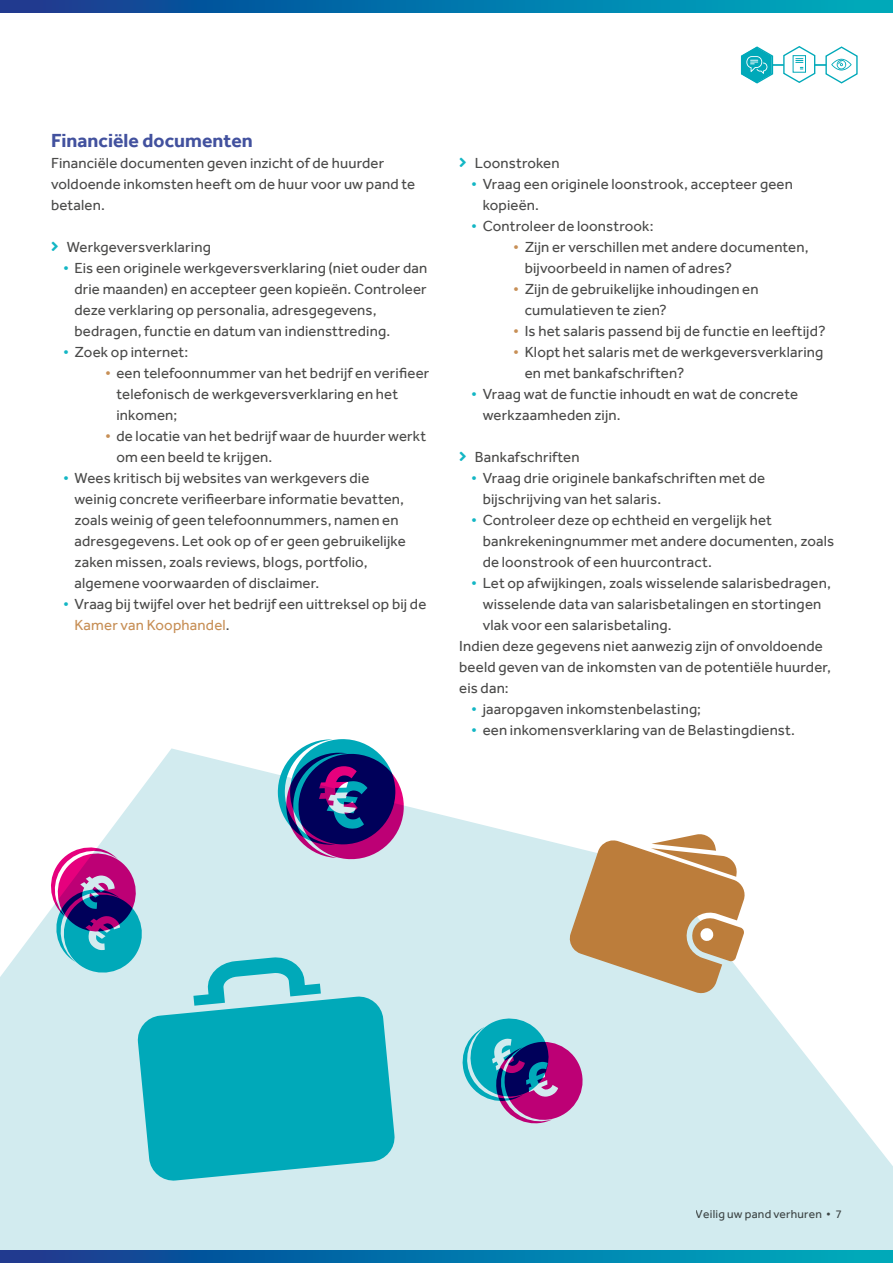
<style>
.page{position:relative;width:893px;height:1263px;background:#fff}
.page>*{position:absolute;margin:0;border:0;box-sizing:border-box;transform-origin:0 0}
.t1{font:700 19.5px "Effra";color:#42519e}
.t2{font:15px/21px "Effra";letter-spacing:.01em;color:#4a4a49}
.t3{font:12px "Effra";letter-spacing:.02em;color:#4a4a49}
.s1{color:#13b6c4}
.s2{color:#c78f56}
</style>
<div class="page">
<svg style="left:0;top:748px;width:893px;height:502px;fill:#d2ebef"></svg>
<hr style="left:765px;top:64px;width:81px;height:2px;background:#00a9b9">
<svg style="left:825px;top:46px;width:33px;height:38px"></svg>
<svg style="left:782px;top:46px;width:34px;height:37px"></svg>
<svg style="left:740px;top:46px;width:34px;height:38px"></svg>
<svg style="left:569px;top:833px;width:177px;height:162px;background:#c9a47a"></svg>
<svg style="left:137px;top:995px;width:259px;height:187px;background:#1eb2c0"></svg>
<svg style="left:193px;top:956px;width:128px;height:50px;background:#80d1d9"></svg>
<svg style="left:277px;top:739px;width:129px;height:123px;background:#65649d"></svg>
<svg style="left:457px;top:1013px;width:131px;height:115px;background:#8c94bb"></svg>
<svg style="left:47px;top:843px;width:100px;height:135px;background:#8a8cb7"></svg>
<svg style="left:0;top:0;width:893px;height:13px;background:#0574a8"></svg>
<svg style="left:0;top:1250px;width:893px;height:13px;background:#0574a8"></svg>
<h1 class="t1" style="left:51px;top:129px;width:203px">Financiële documenten</h1>
<p class="t2" style="left:51px;top:152px;width:366px">Financiële documenten geven inzicht of de huurder voldoende inkomsten heeft om de huur voor uw pand te betalen.</p>
<p class="t2" style="left:67px;top:236px;width:146px">Werkgeversverklaring</p>
<p class="t2" style="left:74px;top:257px;width:354px;text-indent:-11px"><span class="s1">•</span> Eis een originele werkgeversverklaring (niet ouder dan drie maanden) en accepteer geen kopieën. Controleer deze verklaring op personalia, adresgegevens, bedragen, functie en datum van indiensttreding.</p>
<p class="t2" style="left:63px;top:341px;width:127px"><span class="s1">•</span> Zoek op internet:</p>
<p class="t2" style="left:116px;top:362px;width:314px;text-indent:-11px"><span class="s2">•</span> een telefoonnummer van het bedrijf en verifieer telefonisch de werkgeversverklaring en het inkomen;</p>
<p class="t2" style="left:116px;top:425px;width:311px;text-indent:-11px"><span class="s2">•</span> de locatie van het bedrijf waar de huurder werkt om een beeld te krijgen.</p>
<p class="t2" style="left:74px;top:467px;width:333px;text-indent:-11px"><span class="s1">•</span> Wees kritisch bij websites van werkgevers die weinig concrete verifieerbare informatie bevatten, zoals weinig of geen telefoonnummers, namen en adresgegevens. Let ook op of er geen gebruikelijke zaken missen, zoals reviews, blogs, portfolio, algemene voorwaarden of disclaimer.</p>
<p class="t2" style="left:74px;top:593px;width:353px;text-indent:-11px"><span class="s1">•</span> Vraag bij twijfel over het bedrijf een uittreksel op bij de<br><span class="s2">Kamer van Koophandel</span>.</p>
<p class="t2" style="left:475px;top:152px;width:86px">Loonstroken</p>
<p class="t2" style="left:483px;top:173px;width:312px;text-indent:-11px"><span class="s1">•</span> Vraag een originele loonstrook, accepteer geen kopieën.</p>
<p class="t2" style="left:471px;top:215px;width:184px"><span class="s1">•</span> Controleer de loonstrook:</p>
<p class="t2" style="left:525px;top:236px;width:285px;text-indent:-11px"><span class="s2">•</span> Zijn er verschillen met andere documenten, bijvoorbeeld in namen of adres?</p>
<p class="t2" style="left:525px;top:278px;width:235px;text-indent:-11px"><span class="s2">•</span> Zijn de gebruikelijke inhoudingen en cumulatieven te zien?</p>
<p class="t2" style="left:513px;top:320px;width:314px"><span class="s2">•</span> Is het salaris passend bij de functie en leeftijd?</p>
<p class="t2" style="left:525px;top:341px;width:300px;text-indent:-11px"><span class="s2">•</span> Klopt het salaris met de werkgeversverklaring en met bankafschriften?</p>
<p class="t2" style="left:483px;top:383px;width:317px;text-indent:-11px"><span class="s1">•</span> Vraag wat de functie inhoudt en wat de concrete werkzaamheden zijn.</p>
<p class="t2" style="left:475px;top:446px;width:106px">Bankafschriften</p>
<p class="t2" style="left:483px;top:467px;width:284px;text-indent:-11px"><span class="s1">•</span> Vraag drie originele bankafschriften met de bijschrijving van het salaris.</p>
<p class="t2" style="left:483px;top:509px;width:353px;text-indent:-11px"><span class="s1">•</span> Controleer deze op echtheid en vergelijk het bankrekeningnummer met andere documenten, zoals de loonstrook of een huurcontract.</p>
<p class="t2" style="left:471px;top:572px;width:361px"><span class="s1">•</span> Let op afwijkingen, zoals wisselende salarisbedragen,</p>
<p class="t2" style="left:483px;top:593px;width:340px">wisselende data van salarisbetalingen en stortingen</p>
<p class="t2" style="left:483px;top:614px;width:190px">vlak voor een salarisbetaling.</p>
<p class="t2" style="left:459px;top:635px;width:365px">Indien deze gegevens niet aanwezig zijn of onvoldoende</p>
<p class="t2" style="left:459px;top:656px;width:373px">beeld geven van de inkomsten van de potentiële huurder,</p>
<p class="t2" style="left:459px;top:677px;width:51px">eis dan:</p>
<p class="t2" style="left:471px;top:698px;width:231px"><span class="s1">•</span> jaaropgaven inkomstenbelasting;</p>
<p class="t2" style="left:471px;top:719px;width:325px"><span class="s1">•</span> een inkomensverklaring van de Belastingdienst.</p>
<p class="t3" style="left:696px;top:1207px;width:147px">Veilig uw pand verhuren • 7</p>
</div>
